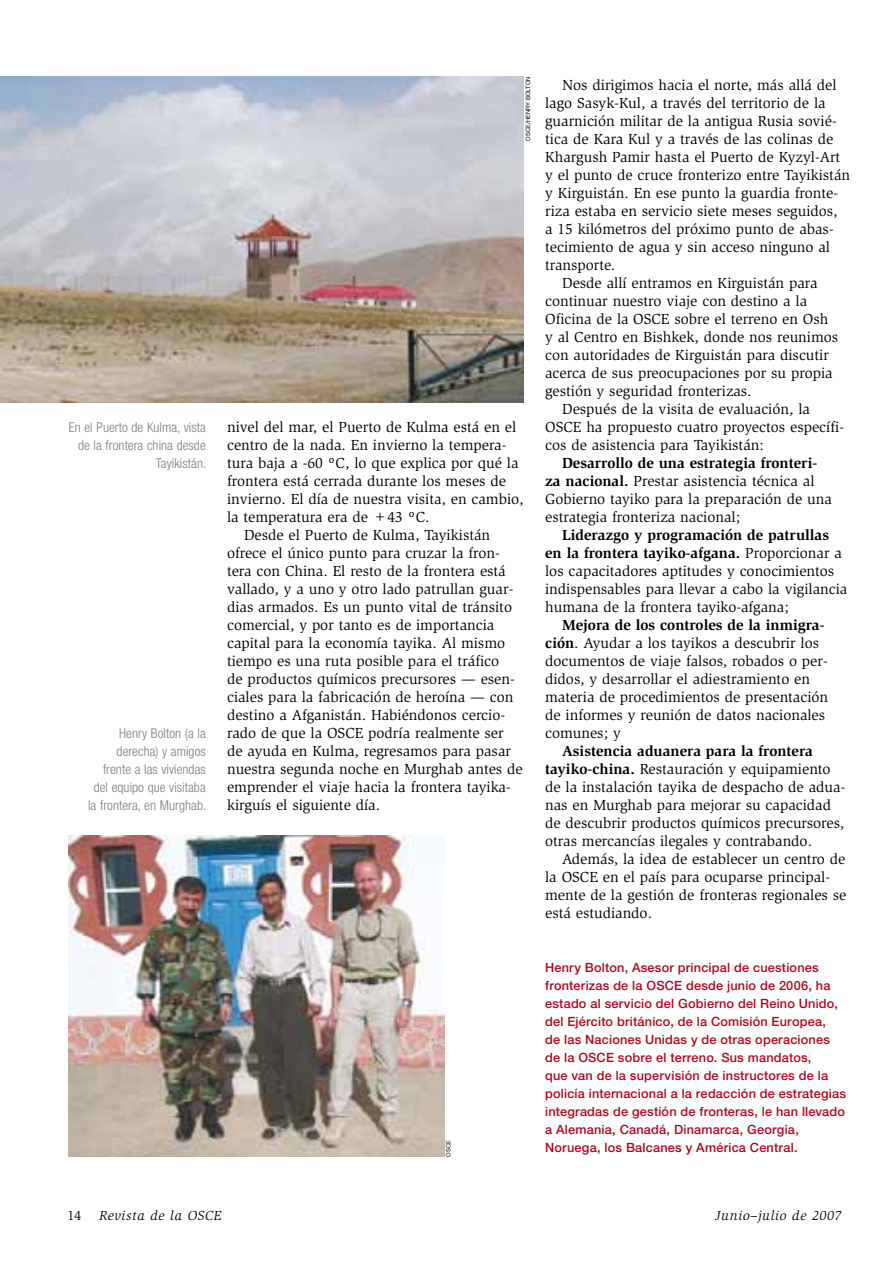
<style>
.page{position:relative;width:893px;height:1263px;background:#fff}
.page>*{position:absolute;margin:0;border:0;box-sizing:border-box;transform-origin:0 0}
.t1{font:15px/18px "Slimbach";color:#000}
.t2{font:300 condensed 13.5px/18px "Helvetica Neue";letter-spacing:.005em;color:#7b7c7e;text-align:right}
.t3{font:italic 13.5px "Slimbach";letter-spacing:.05em;color:#000}
.t4{font:13.5px "Slimbach";color:#000}
.t5{font:500 12.75px/18px "Helvetica Neue";letter-spacing:.015em;color:#af071f}
.t6{font:6px "Helvetica Neue";color:#000}
.s1{font-weight:700}
</style>
<div class="page">
<img style="left:1px;top:77px;width:523px;height:325px">
<img style="left:68px;top:835px;width:376px;height:322px">
<p class="t2" style="left:69px;top:419px;width:139px">En el Puerto de Kulma, vista de la frontera china desde<br>Tayikistán.</p>
<p class="t2" style="left:88px;top:725px;width:120px">Henry Bolton (a la derecha) y amigos frente a las viviendas del equipo que visitaba la frontera, en Murghab.</p>
<p class="t6" style="left:526px;top:141px;width:66px;rotate:-90deg">OSCE/HENRY BOLTON</p>
<p class="t1" style="left:227px;top:419px;width:291px">nivel del mar, el Puerto de Kulma está en el</p>
<p class="t1" style="left:227px;top:437px;width:281px">centro de la nada. En invierno la tempera-</p>
<p class="t1" style="left:227px;top:455px;width:293px">tura baja a -60 ºC, lo que explica por qué la</p>
<p class="t1" style="left:227px;top:473px;width:280px">frontera está cerrada durante los meses de</p>
<p class="t1" style="left:227px;top:491px;width:298px">invierno. El día de nuestra visita, en cambio,</p>
<p class="t1" style="left:227px;top:509px;width:204px">la temperatura era de +43 ºC.</p>
<p class="t1" style="left:244px;top:527px;width:248px">Desde el Puerto de Kulma, Tayikistán</p>
<p class="t1" style="left:227px;top:545px;width:274px">ofrece el único punto para cruzar la fron-</p>
<p class="t1" style="left:227px;top:563px;width:280px">tera con China. El resto de la frontera está</p>
<p class="t1" style="left:227px;top:581px;width:288px">vallado, y a uno y otro lado patrullan guar-</p>
<p class="t1" style="left:227px;top:599px;width:286px">dias armados. Es un punto vital de tránsito</p>
<p class="t1" style="left:227px;top:617px;width:269px">comercial, y por tanto es de importancia</p>
<p class="t1" style="left:227px;top:635px;width:280px">capital para la economía tayika. Al mismo</p>
<p class="t1" style="left:227px;top:653px;width:274px">tiempo es una ruta posible para el tráfico</p>
<p class="t1" style="left:227px;top:671px;width:289px">de productos químicos precursores — esen-</p>
<p class="t1" style="left:227px;top:689px;width:288px">ciales para la fabricación de heroína — con</p>
<p class="t1" style="left:227px;top:707px;width:280px">destino a Afganistán. Habiéndonos cercio-</p>
<p class="t1" style="left:227px;top:725px;width:278px">rado de que la OSCE podría realmente ser</p>
<p class="t1" style="left:227px;top:743px;width:285px">de ayuda en Kulma, regresamos para pasar</p>
<p class="t1" style="left:227px;top:761px;width:297px">nuestra segunda noche en Murghab antes de</p>
<p class="t1" style="left:227px;top:779px;width:285px">emprender el viaje hacia la frontera tayika-</p>
<p class="t1" style="left:227px;top:797px;width:155px">kirguís el siguiente día.</p>
<p class="t1" style="left:562px;top:77px;width:276px">Nos dirigimos hacia el norte, más allá del</p>
<p class="t1" style="left:545px;top:95px;width:282px">lago Sasyk-Kul, a través del territorio de la</p>
<p class="t1" style="left:545px;top:113px;width:293px">guarnición militar de la antigua Rusia sovié-</p>
<p class="t1" style="left:545px;top:131px;width:290px">tica de Kara Kul y a través de las colinas de</p>
<p class="t1" style="left:545px;top:149px;width:297px">Khargush Pamir hasta el Puerto de Kyzyl-Art</p>
<p class="t1" style="left:545px;top:167px;width:306px">y el punto de cruce fronterizo entre Tayikistán</p>
<p class="t1" style="left:545px;top:185px;width:295px">y Kirguistán. En ese punto la guardia fronte-</p>
<p class="t1" style="left:545px;top:203px;width:294px">riza estaba en servicio siete meses seguidos,</p>
<p class="t1" style="left:545px;top:221px;width:290px">a 15 kilómetros del próximo punto de abas-</p>
<p class="t1" style="left:545px;top:239px;width:286px">tecimiento de agua y sin acceso ninguno al</p>
<p class="t1" style="left:545px;top:257px;width:72px">transporte.</p>
<p class="t1" style="left:562px;top:275px;width:257px">Desde allí entramos en Kirguistán para</p>
<p class="t1" style="left:545px;top:293px;width:264px">continuar nuestro viaje con destino a la</p>
<p class="t1" style="left:545px;top:311px;width:285px">Oficina de la OSCE sobre el terreno en Osh</p>
<p class="t1" style="left:545px;top:329px;width:295px">y al Centro en Bishkek, donde nos reunimos</p>
<p class="t1" style="left:545px;top:347px;width:285px">con autoridades de Kirguistán para discutir</p>
<p class="t1" style="left:545px;top:365px;width:289px">acerca de sus preocupaciones por su propia</p>
<p class="t1" style="left:545px;top:383px;width:208px">gestión y seguridad fronterizas.</p>
<p class="t1" style="left:562px;top:401px;width:249px">Después de la visita de evaluación, la</p>
<p class="t1" style="left:545px;top:419px;width:300px">OSCE ha propuesto cuatro proyectos específi-</p>
<p class="t1" style="left:545px;top:437px;width:220px">cos de asistencia para Tayikistán:</p>
<p class="t1" style="left:545px;top:455px;width:288px;text-indent:17px"><span class="s1">Desarrollo de una estrategia fronteri&shy;za nacional.</span> Prestar asistencia técnica al Gobierno tayiko para la preparación de una estrategia fronteriza nacional;</p>
<p class="t1" style="left:545px;top:527px;width:304px;text-indent:17px"><span class="s1">Liderazgo y programación de patrullas en la frontera tayiko-afgana.</span> Proporcionar a los capacitadores aptitudes y conocimientos indispensables para llevar a cabo la vigilancia humana de la frontera tayiko-afgana;</p>
<p class="t1" style="left:545px;top:617px;width:285px;text-indent:17px"><span class="s1">Mejora de los controles de la inmigra&shy;ción</span>. Ayudar a los tayikos a descubrir los documentos de viaje falsos, robados o per&shy;didos, y desarrollar el adiestramiento en materia de procedimientos de presentación de informes y reunión de datos nacionales comunes; y</p>
<p class="t1" style="left:545px;top:743px;width:302px;text-indent:17px"><span class="s1">Asistencia aduanera para la frontera tayiko-china.</span> Restauración y equipamiento de la instalación tayika de despacho de adua&shy;nas en Murghab para mejorar su capacidad de descubrir productos químicos precursores, otras mercancías ilegales y contrabando.</p>
<p class="t1" style="left:545px;top:851px;width:303px;text-indent:17px">Además, la idea de establecer un centro de la OSCE en el país para ocuparse principal&shy;mente de la gestión de fronteras regionales se está estudiando.</p>
<p class="t6" style="left:446px;top:1157px;width:18px;rotate:-90deg">OSCE</p>
<p class="t5" style="left:545px;top:960px;width:302px">Henry Bolton, Asesor principal de cuestiones fronterizas de la OSCE desde junio de 2006, ha estado al servicio del Gobierno del Reino Unido, del Ejército británico, de la Comisión Europea,<br>de las Naciones Unidas y de otras operaciones de la OSCE sobre el terreno. Sus mandatos,<br>que van de la supervisión de instructores de la policía internacional a la redacción de estrategias integradas de gestión de fronteras, le han llevado a Alemania, Canadá, Dinamarca, Georgia, Noruega, los Balcanes y América Central.</p>
<p class="t4" style="left:68px;top:1210px;width:15px">14</p>
<p class="t3" style="left:100px;top:1210px;width:123px">Revista de la OSCE</p>
<p class="t3" style="left:715px;top:1210px;width:128px">Junio–julio de 2007</p>
</div>
